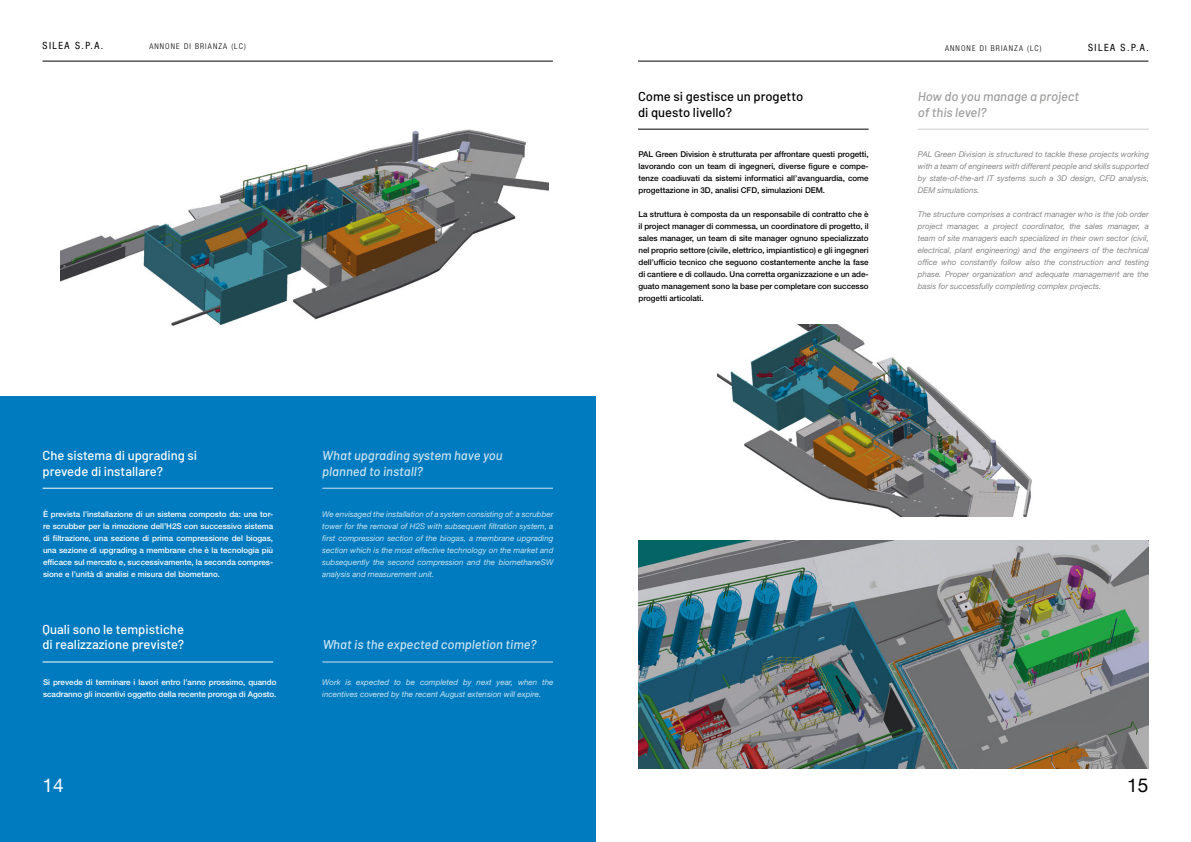
<style>
.page{position:relative;width:1191px;height:842px;background:#fff}
.page>*{position:absolute;margin:0;border:0;box-sizing:border-box;transform-origin:0 0}
.t1{font:19px "Helvetica Neue";color:#fff}
.t2{font:19px "Helvetica Neue";color:#000}
.t3{font:500 13px/15.6px "Barlow";color:#fff}
.t4{font:italic 500 13px/15.6px "Barlow";color:#fff}
.t5{font:500 13px/15.6px "Barlow";color:#000}
.t6{font:italic 500 13px/15.6px "Barlow";color:#9d9d9c}
.t7{font:condensed 10px "Helvetica Neue LT Std";letter-spacing:.15em;color:#000}
.t8{font:500 8px/12px "Helvetica Neue LT Std";color:#000;text-align:justify}
.t9{font:italic 8px/12px "Helvetica Neue LT Std";color:#878787;text-align:justify}
.t10{font:500 8px/12px "Helvetica Neue LT Std";color:#fff;text-align:justify}
.t11{font:italic 8px/12px "Helvetica Neue LT Std";color:#fff;text-align:justify}
.t12{font:300 condensed 8px "Helvetica Neue LT Std";letter-spacing:.14em;color:#000}
</style>
<div class="page">
<div style="left:0;top:396px;width:595px;height:446px;background:#007bc0"></div>
<hr style="left:43px;top:488px;width:230px;height:1px;background:#fff">
<hr style="left:43px;top:661px;width:230px;height:1px;background:#fff">
<hr style="left:322px;top:488px;width:231px;height:1px;background:#fff">
<hr style="left:322px;top:661px;width:231px;height:1px;background:#fff">
<hr style="left:638px;top:129px;width:230px;height:1px;background:#000">
<hr style="left:917px;top:129px;width:232px;height:1px;background:#9d9d9c">
<hr style="left:43px;top:61px;width:510px;height:1px;background:#000">
<hr style="left:638px;top:61px;width:510px;height:1px;background:#000">
<img style="left:717px;top:325px;width:315px;height:192px">
<img style="left:60px;top:129px;width:489px;height:197px">
<img style="left:638px;top:541px;width:511px;height:228px">
<p class="t7" style="left:43px;top:40px;width:62px">SILEA S.P.A.</p>
<p class="t12" style="left:149px;top:41px;width:98px">ANNONE DI BRIANZA (LC)</p>
<p class="t12" style="left:945px;top:44px;width:98px">ANNONE DI BRIANZA (LC)</p>
<p class="t7" style="left:1088px;top:42px;width:62px">SILEA S.P.A.</p>
<h2 class="t5" style="left:638px;top:88px;width:167px">Come si gestisce un progetto di questo livello?</h2>
<h2 class="t6" style="left:917px;top:88px;width:163px">How do you manage a project of this level?</h2>
<p class="t8" style="left:638px;top:148px;width:232px">PAL Green Division è strutturata per affrontare questi progetti, lavorando con un team di ingegneri, diverse figure e compe&shy;tenze coadiuvati da sistemi informatici all’avanguardia, come progettazione in 3D, analisi CFD, simulazioni DEM.</p>
<p class="t8" style="left:638px;top:208px;width:232px">La struttura è composta da un responsabile di contratto che è il project manager di commessa, un coordinatore di progetto, il sales manager, un team di site manager ognuno specializzato nel proprio settore (civile, elettrico, impiantistico) e gli ingegneri dell’ufficio tecnico che seguono costantemente anche la fase di cantiere e di collaudo. Una corretta organizzazione e un ade&shy;guato management sono la base per completare con successo progetti articolati.</p>
<p class="t9" style="left:917px;top:148px;width:233px">PAL Green Division is structured to tackle these projects working with a team of engineers with different people and skills supported by state-of-the-art IT systems such a 3D design, CFD analysis, DEM simulations.</p>
<p class="t9" style="left:917px;top:208px;width:233px">The structure comprises a contract manager who is the job order project manager, a project coordinator, the sales manager, a team of site managers each specialized in their own sector (civil, electrical, plant engineering) and the engineers of the technical office who constantly follow also the construction and testing phase. Proper organization and adequate management are the basis for successfully completing complex projects.</p>
<h2 class="t3" style="left:43px;top:447px;width:156px">Che sistema di upgrading si prevede di installare?</h2>
<h2 class="t4" style="left:322px;top:447px;width:182px">What upgrading system have you planned to install?</h2>
<p class="t10" style="left:43px;top:508px;width:232px">È prevista l’installazione di un sistema composto da: una tor&shy;re scrubber per la rimozione dell’H2S con successivo sistema di filtrazione, una sezione di prima compressione del biogas, una sezione di upgrading a membrane che è la tecnologia più efficace sul mercato e, successivamente, la seconda compres&shy;sione e l’unità di analisi e misura del biometano.</p>
<p class="t11" style="left:322px;top:508px;width:233px">We envisaged the installation of a system consisting of: a scrubber tower for the removal of H2S with subsequent filtration system, a first compression section of the biogas, a membrane upgrading section which is the most effective technology on the market and subsequently the second compression and the biomethaneSW analysis and measurement unit.</p>
<h2 class="t3" style="left:43px;top:621px;width:143px">Quali sono le tempistiche di realizzazione previste?</h2>
<h2 class="t4" style="left:322px;top:637px;width:216px">What is the expected completion time?</h2>
<p class="t10" style="left:43px;top:676px;width:235px">Si prevede di terminare i lavori entro l’anno prossimo, quando scadranno gli incentivi oggetto della recente proroga di Agosto.</p>
<p class="t11" style="left:322px;top:676px;width:233px">Work is expected to be completed by next year, when the incentives covered by the recent August extension will expire.</p>
<h1 class="t1" style="left:43px;top:772px;width:23px">14</h1>
<h1 class="t2" style="left:1127px;top:772px;width:23px">15</h1>
</div>
